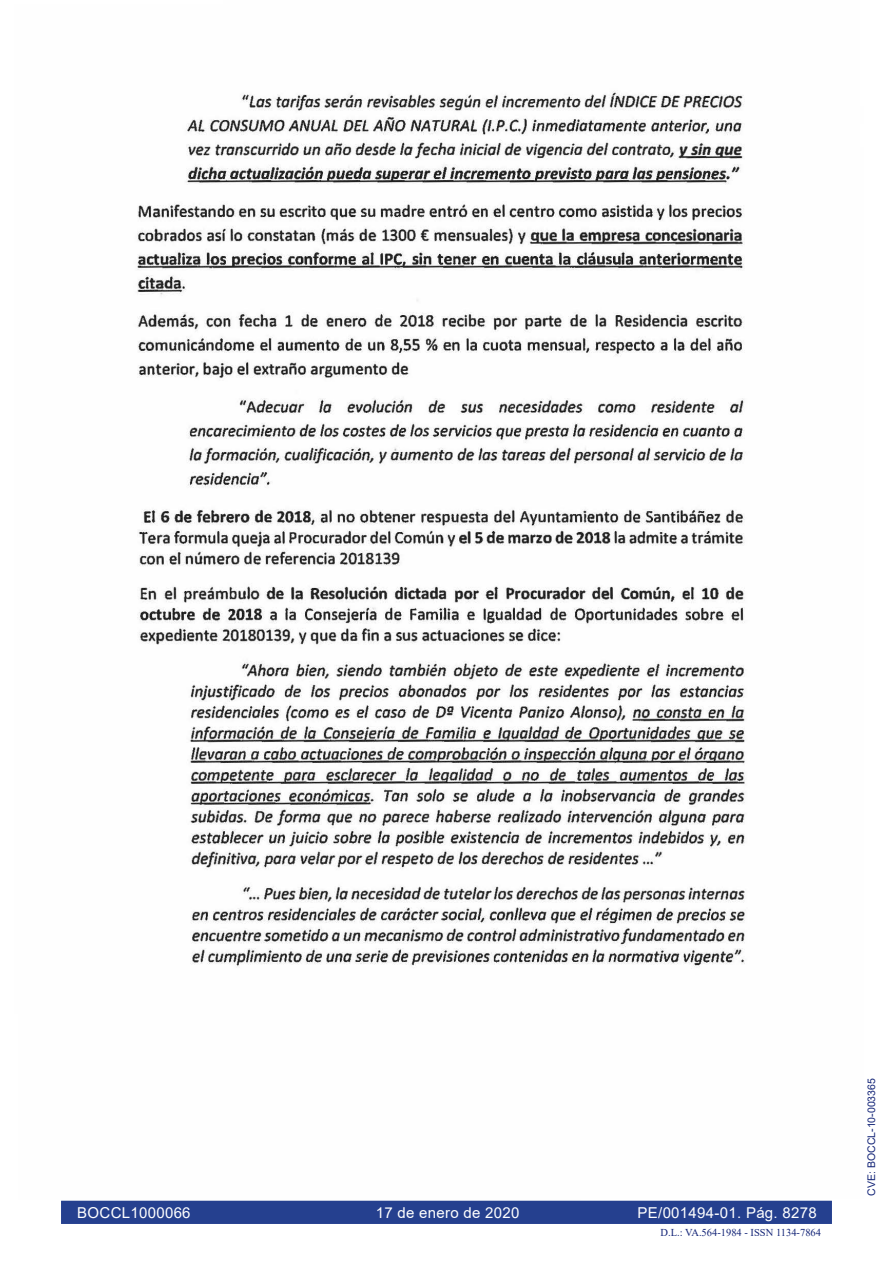
<style>
.page{position:relative;width:893px;height:1263px;background:#fff}
.page>*{position:absolute;margin:0;border:0;box-sizing:border-box;transform-origin:0 0}
.t1{font:15px "Arial";letter-spacing:.02em;color:#fff}
.t2{font:10.5px "Times New Roman";color:#132477}
.t3{font:10.5px "Arial";color:#132477}
</style>
<div class="page">
<div style="left:60px;top:1200px;width:773px;height:25px;background:#25408f"></div>
<div style="left:60px;top:1199px;width:773px;height:26px;border:2px solid #fff"></div>
<img style="left:60px;top:90px;width:773px;height:1110px">
<p class="t1" style="left:77px;top:1202px;width:115px">BOCCL1000066</p>
<p class="t1" style="left:376px;top:1202px;width:145px">17 de enero de 2020</p>
<p class="t1" style="left:638px;top:1202px;width:181px">PE/001494-01. Pág. 8278</p>
<p class="t2" style="left:661px;top:1225px;width:162px">D.L.: VA.564-1984 - ISSN 1134-7864</p>
<p class="t3" style="left:864px;top:1195px;width:119px;rotate:-90deg">CVE: BOCCL-10-003365</p>
</div>
